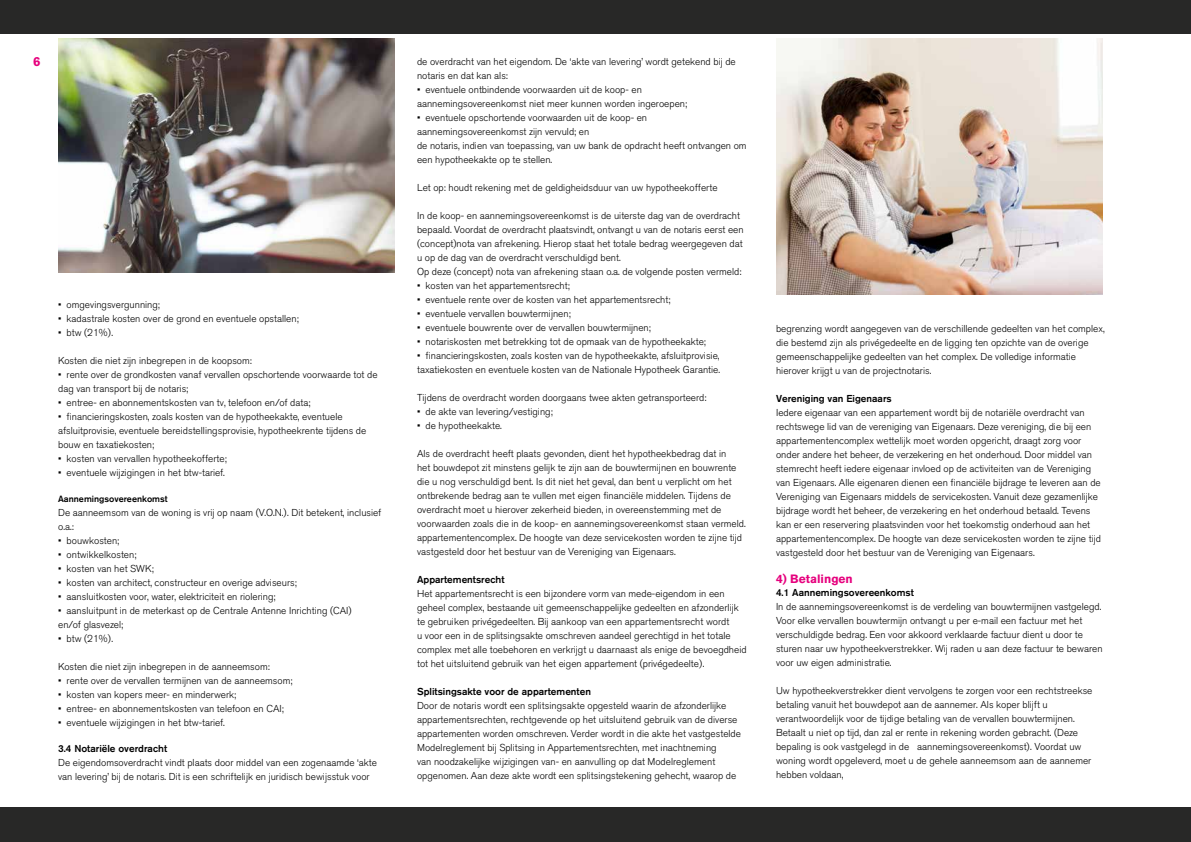
<style>
.page{position:relative;width:1191px;height:842px;background:#fff}
.page>*{position:absolute;margin:0;border:0;box-sizing:border-box;transform-origin:0 0}
.t1{font:700 13px "Akzidenz Grotesk BQ";color:#e6007d}
.t2{font:700 12px "Akzidenz Grotesk BQ";color:#e6007d}
.t3{font:300 10px/14px "Akzidenz Grotesk BQ";color:#000}
.t4{font:500 10px "Akzidenz Grotesk BQ";color:#000}
.t5{font:500 9px "Akzidenz Grotesk BQ";color:#000}
</style>
<div class="page">
<img style="left:776px;top:39px;width:326px;height:256px">
<img style="left:58px;top:39px;width:336px;height:233px">
<div style="left:0;top:0;width:1191px;height:33px;background:#282827"></div>
<div style="left:0;top:808px;width:1191px;height:34px;background:#282827"></div>
<h1 class="t1" style="left:33px;top:54px;width:9px">6</h1>
<p class="t3" style="left:58px;top:298px;width:103px">• omgevingsvergunning;</p>
<p class="t3" style="left:58px;top:312px;width:242px">• kadastrale kosten over de grond en eventuele opstallen;</p>
<p class="t3" style="left:58px;top:326px;width:56px">• btw (21%).</p>
<p class="t3" style="left:58px;top:354px;width:195px">Kosten die niet zijn inbegrepen in de koopsom:</p>
<p class="t3" style="left:58px;top:368px;width:321px">• rente over de grondkosten vanaf vervallen opschortende voorwaarde tot de dag van transport bij de notaris;</p>
<p class="t3" style="left:58px;top:396px;width:254px">• entree- en abonnementskosten van tv, telefoon en/of data;</p>
<p class="t3" style="left:58px;top:410px;width:310px">• financieringskosten, zoals kosten van de hypotheekakte, eventuele afsluitprovisie, eventuele bereidstellingsprovisie, hypotheekrente tijdens de bouw en taxatiekosten;</p>
<p class="t3" style="left:58px;top:452px;width:170px">• kosten van vervallen hypotheekofferte;</p>
<p class="t3" style="left:58px;top:466px;width:168px">• eventuele wijzigingen in het btw-tarief.</p>
<p class="t5" style="left:58px;top:494px;width:111px">Aannemingsovereenkomst</p>
<p class="t3" style="left:58px;top:506px;width:324px">De aanneemsom van de woning is vrij op naam (V.O.N.). Dit betekent, inclusief o.a.:</p>
<p class="t3" style="left:58px;top:534px;width:63px">• bouwkosten;</p>
<p class="t3" style="left:58px;top:548px;width:80px">• ontwikkelkosten;</p>
<p class="t3" style="left:58px;top:562px;width:97px">• kosten van het SWK;</p>
<p class="t3" style="left:58px;top:576px;width:240px">• kosten van architect, constructeur en overige adviseurs;</p>
<p class="t3" style="left:58px;top:590px;width:219px">• aansluitkosten voor, water, elektriciteit en riolering;</p>
<p class="t3" style="left:58px;top:604px;width:295px">• aansluitpunt in de meterkast op de Centrale Antenne Inrichting (CAI) en/of glasvezel;</p>
<p class="t3" style="left:58px;top:632px;width:56px">• btw (21%).</p>
<p class="t3" style="left:58px;top:660px;width:213px">Kosten die niet zijn inbegrepen in de aanneemsom:</p>
<p class="t3" style="left:58px;top:674px;width:236px">• rente over de vervallen termijnen van de aanneemsom;</p>
<p class="t3" style="left:58px;top:688px;width:180px">• kosten van kopers meer- en minderwerk;</p>
<p class="t3" style="left:58px;top:702px;width:227px">• entree- en abonnementskosten van telefoon en CAI;</p>
<p class="t3" style="left:58px;top:716px;width:168px">• eventuele wijzigingen in het btw-tarief.</p>
<p class="t4" style="left:58px;top:743px;width:111px">3.4 Notariële overdracht</p>
<p class="t3" style="left:58px;top:756px;width:320px">De eigendomsoverdracht vindt plaats door middel van een zogenaamde ‘akte van levering’ bij de notaris. Dit is een schriftelijk en juridisch bewijsstuk voor</p>
<p class="t3" style="left:417px;top:55px;width:320px">de overdracht van het eigendom. De ‘akte van levering’ wordt getekend bij de notaris en dat kan als:</p>
<p class="t3" style="left:417px;top:83px;width:272px">• eventuele ontbindende voorwaarden uit de koop- en aannemingsovereenkomst niet meer kunnen worden ingeroepen;</p>
<p class="t3" style="left:417px;top:111px;width:331px">• eventuele opschortende voorwaarden uit de koop- en aannemingsovereenkomst zijn vervuld; en<br>de notaris, indien van toepassing, van uw bank de opdracht heeft ontvangen om een hypotheekakte op te stellen.</p>
<p class="t3" style="left:417px;top:181px;width:302px">Let op: houdt rekening met de geldigheidsduur van uw hypotheekofferte</p>
<p class="t3" style="left:417px;top:209px;width:328px">In de koop- en aannemingsovereenkomst is de uiterste dag van de overdracht bepaald. Voordat de overdracht plaatsvindt, ontvangt u van de notaris eerst een (concept)nota van afrekening. Hierop staat het totale bedrag weergegeven dat u op de dag van de overdracht verschuldigd bent.<br>Op deze (concept) nota van afrekening staan o.a. de volgende posten vermeld:</p>
<p class="t3" style="left:417px;top:279px;width:154px">• kosten van het appartementsrecht;</p>
<p class="t3" style="left:417px;top:293px;width:255px">• eventuele rente over de kosten van het appartementsrecht;</p>
<p class="t3" style="left:417px;top:307px;width:155px">• eventuele vervallen bouwtermijnen;</p>
<p class="t3" style="left:417px;top:321px;width:235px">• eventuele bouwrente over de vervallen bouwtermijnen;</p>
<p class="t3" style="left:417px;top:335px;width:290px">• notariskosten met betrekking tot de opmaak van de hypotheekakte;</p>
<p class="t3" style="left:417px;top:349px;width:304px">• financieringskosten, zoals kosten van de hypotheekakte, afsluitprovisie, taxatiekosten en eventuele kosten van de Nationale Hypotheek Garantie.</p>
<p class="t3" style="left:417px;top:391px;width:291px">Tijdens de overdracht worden doorgaans twee akten getransporteerd:</p>
<p class="t3" style="left:417px;top:405px;width:137px">• de akte van levering/vestiging;</p>
<p class="t3" style="left:417px;top:419px;width:86px">• de hypotheekakte.</p>
<p class="t3" style="left:417px;top:447px;width:330px">Als de overdracht heeft plaats gevonden, dient het hypotheekbedrag dat in<br>het bouwdepot zit minstens gelijk te zijn aan de bouwtermijnen en bouwrente die u nog verschuldigd bent. Is dit niet het geval, dan bent u verplicht om het ontbrekende bedrag aan te vullen met eigen financiële middelen. Tijdens de overdracht moet u hierover zekerheid bieden, in overeenstemming met de voorwaarden zoals die in de koop- en aannemingsovereenkomst staan vermeld. appartementencomplex. De hoogte van deze servicekosten worden te zijne tijd vastgesteld door het bestuur van de Vereniging van Eigenaars.</p>
<p class="t4" style="left:417px;top:574px;width:89px">Appartementsrecht</p>
<p class="t3" style="left:417px;top:587px;width:331px">Het appartementsrecht is een bijzondere vorm van mede-eigendom in een geheel complex, bestaande uit gemeenschappelijke gedeelten en afzonderlijk te gebruiken privégedeelten. Bij aankoop van een appartementsrecht wordt<br>u voor een in de splitsingsakte omschreven aandeel gerechtigd in het totale complex met alle toebehoren en verkrijgt u daarnaast als enige de bevoegdheid tot het uitsluitend gebruik van het eigen appartement (privégedeelte).</p>
<p class="t4" style="left:417px;top:686px;width:175px">Splitsingsakte voor de appartementen</p>
<p class="t3" style="left:417px;top:699px;width:325px">Door de notaris wordt een splitsingsakte opgesteld waarin de afzonderlijke appartementsrechten, rechtgevende op het uitsluitend gebruik van de diverse appartementen worden omschreven. Verder wordt in die akte het vastgestelde Modelreglement bij Splitsing in Appartementsrechten, met inachtneming<br>van noodzakelijke wijzigingen van- en aanvulling op dat Modelreglement opgenomen. Aan deze akte wordt een splitsingstekening gehecht, waarop de</p>
<p class="t3" style="left:776px;top:321px;width:330px">begrenzing wordt aangegeven van de verschillende gedeelten van het complex, die bestemd zijn als privégedeelte en de ligging ten opzichte van de overige gemeenschappelijke gedeelten van het complex. De volledige informatie hierover krijgt u van de projectnotaris.</p>
<p class="t4" style="left:776px;top:392px;width:117px">Vereniging van Eigenaars</p>
<p class="t3" style="left:776px;top:405px;width:326px">Iedere eigenaar van een appartement wordt bij de notariële overdracht van rechtswege lid van de vereniging van Eigenaars. Deze vereniging, die bij een appartementencomplex wettelijk moet worden opgericht, draagt zorg voor onder andere het beheer, de verzekering en het onderhoud. Door middel van stemrecht heeft iedere eigenaar invloed op de activiteiten van de Vereniging van Eigenaars. Alle eigenaren dienen een financiële bijdrage te leveren aan de Vereniging van Eigenaars middels de servicekosten. Vanuit deze gezamenlijke bijdrage wordt het beheer, de verzekering en het onderhoud betaald. Tevens kan er een reservering plaatsvinden voor het toekomstig onderhoud aan het appartementencomplex. De hoogte van deze servicekosten worden te zijne tijd vastgesteld door het bestuur van de Vereniging van Eigenaars.</p>
<p class="t2" style="left:776px;top:572px;width:78px">4) Betalingen</p>
<p class="t4" style="left:776px;top:586px;width:139px">4.1 Aannemingsovereenkomst</p>
<p class="t3" style="left:776px;top:599px;width:328px">In de aannemingsovereenkomst is de verdeling van bouwtermijnen vastgelegd.<br>Voor elke vervallen bouwtermijn ontvangt u per e-mail een factuur met het verschuldigde bedrag. Een voor akkoord verklaarde factuur dient u door te sturen naar uw hypotheekverstrekker. Wij raden u aan deze factuur te bewaren voor uw eigen administratie.</p>
<p class="t3" style="left:776px;top:683px;width:318px">Uw hypotheekverstrekker dient vervolgens te zorgen voor een rechtstreekse betaling vanuit het bouwdepot aan de aannemer. Als koper blijft u verantwoordelijk voor de tijdige betaling van de vervallen bouwtermijnen.<br>Betaalt u niet op tijd, dan zal er rente in rekening worden gebracht. (Deze bepaling is ook vastgelegd in de aannemingsovereenkomst). Voordat uw woning wordt opgeleverd, moet u de gehele aanneemsom aan de aannemer hebben voldaan,</p>
</div>
